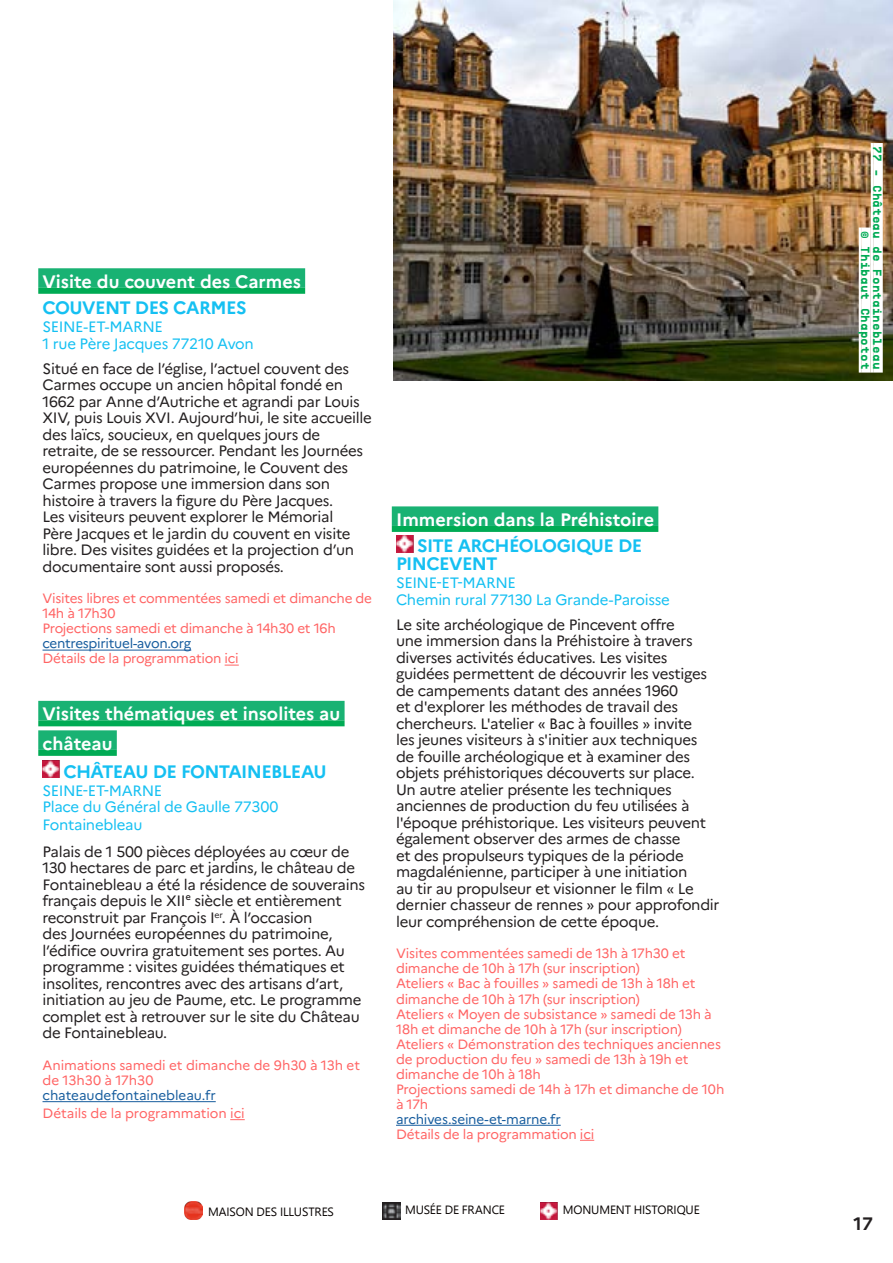
<style>
.page{position:relative;width:893px;height:1263px;background:#fff}
.page>*{position:absolute;margin:0;border:0;box-sizing:border-box;transform-origin:0 0}
.Nom_de_ville{font:700 18px "Marianne";color:#fff}
._2_titre_monument{font:700 18px/18px "Marianne";letter-spacing:-.035em;color:#15c0f2}
.Photo{font:700 18px "Marianne";color:#231f20}
.t1{font:15px/16.5px "Marianne";letter-spacing:-.02em;color:#231f20}
._2_titre_monument-2{font:15px/18px "Marianne";letter-spacing:-.02em;color:#15c0f2}
._2_titre_monument-3{font:13.5px/15px "Marianne";letter-spacing:-.015em;color:#ff6464}
._2_titre_monument-4{font:13.5px "Marianne";letter-spacing:-.015em;color:#175d9e}
.t2{font:700 12px "Supply";color:#00ab54}
</style>
<div class="page">
<img style="left:393px;top:0;width:500px;height:381px">
<div style="left:873px;top:143px;width:10px;height:230px;background:#fff"></div>
<hr style="left:871px;top:143px;width:2px;height:230px;background:#fff">
<div style="left:861px;top:227px;width:10px;height:146px;background:#fff"></div>
<hr style="left:859px;top:227px;width:2px;height:146px;background:#fff">
<div style="left:392px;top:506px;width:266px;height:20px;background:#19b273"></div>
<div style="left:392px;top:526px;width:266px;height:6px;background:#00ab54"></div>
<hr style="left:396px;top:1125px;width:165px;height:1px;background:#175d9e">
<svg style="left:580px;top:1140px;width:14px;height:1px"></svg>
<img style="left:396px;top:535px;width:18px;height:17px">
<div style="left:38px;top:268px;width:267px;height:20px;background:#19b273"></div>
<div style="left:38px;top:288px;width:267px;height:6px;background:#00ab54"></div>
<hr style="left:43px;top:650px;width:148px;height:1px;background:#175d9e">
<svg style="left:225px;top:665px;width:14px;height:1px"></svg>
<div style="left:38px;top:701px;width:307px;height:19px;background:#19b273"></div>
<div style="left:38px;top:720px;width:307px;height:6px;background:#00ab54"></div>
<div style="left:38px;top:730px;width:79px;height:20px;background:#19b273"></div>
<div style="left:38px;top:750px;width:79px;height:6px;background:#00ab54"></div>
<hr style="left:43px;top:1101px;width:173px;height:1px;background:#175d9e">
<svg style="left:230px;top:1119px;width:15px;height:1px"></svg>
<img style="left:43px;top:761px;width:17px;height:17px">
<img style="left:383px;top:1202px;width:18px;height:18px">
<img style="left:540px;top:1203px;width:18px;height:17px">
<img style="left:185px;top:1202px;width:18px;height:18px">
<p class="Nom_de_ville" style="left:43px;top:270px;width:260px">Visite du couvent des Carmes</p>
<p class="_2_titre_monument" style="left:43px;top:299px;width:206px">COUVENT DES CARMES</p>
<p class="_2_titre_monument-2" style="left:43px;top:318px;width:122px">SEINE-ET-MARNE</p>
<p class="_2_titre_monument-2" style="left:43px;top:334px;width:213px">1 rue Père Jacques 77210 Avon</p>
<p class="t1" style="left:43px;top:360px;width:331px">Situé en face de l’église, l’actuel couvent des Carmes occupe un ancien hôpital fondé en 1662 par Anne d’Autriche et agrandi par Louis XIV, puis Louis XVI. Aujourd’hui, le site accueille des laïcs, soucieux, en quelques jours de retraite, de se ressourcer. Pendant les Journées européennes du patrimoine, le Couvent des Carmes propose une immersion dans son histoire à travers la figure du Père Jacques.<br>Les visiteurs peuvent explorer le Mémorial<br>Père Jacques et le jardin du couvent en visite libre. Des visites guidées et la projection d’un documentaire sont aussi proposés.</p>
<p class="_2_titre_monument-3" style="left:43px;top:591px;width:331px">Visites libres et commentées samedi et dimanche de<br>14h à 17h30</p>
<p class="_2_titre_monument-3" style="left:43px;top:621px;width:295px">Projections samedi et dimanche à 14h30 et 16h</p>
<p class="_2_titre_monument-4" style="left:43px;top:635px;width:150px">centrespirituel-avon.org</p>
<p class="_2_titre_monument-3" style="left:43px;top:651px;width:198px">Détails de la programmation ici</p>
<p class="Nom_de_ville" style="left:43px;top:703px;width:299px">Visites thématiques et insolites au</p>
<p class="Nom_de_ville" style="left:43px;top:732px;width:72px">château</p>
<p class="_2_titre_monument" style="left:63px;top:762px;width:265px">CHÂTEAU DE FONTAINEBLEAU</p>
<p class="_2_titre_monument-2" style="left:43px;top:781px;width:121px">SEINE-ET-MARNE</p>
<p class="_2_titre_monument-2" style="left:43px;top:798px;width:238px">Place du Général de Gaulle 77300<br>Fontainebleau</p>
<p class="t1" style="left:43px;top:843px;width:324px">Palais de 1 500 pièces déployées au cœur de 130 hectares de parc et jardins, le château de Fontainebleau a été la résidence de souverains français depuis le XIIe siècle et entièrement reconstruit par François I<sup>er</sup>. À l’occasion<br>des Journées européennes du patrimoine, l’édifice ouvrira gratuitement ses portes. Au programme : visites guidées thématiques et insolites, rencontres avec des artisans d’art, initiation au jeu de Paume, etc. Le programme complet est à retrouver sur le site du Château de Fontainebleau.</p>
<p class="_2_titre_monument-3" style="left:43px;top:1057px;width:319px">Animations samedi et dimanche de 9h30 à 13h et de 13h30 à 17h30</p>
<p class="_2_titre_monument-4" style="left:43px;top:1087px;width:175px">chateaudefontainebleau.fr</p>
<p class="_2_titre_monument-3" style="left:43px;top:1105px;width:204px">Détails de la programmation ici</p>
<p class="Nom_de_ville" style="left:396px;top:508px;width:260px">Immersion dans la Préhistoire</p>
<p class="_2_titre_monument" style="left:396px;top:537px;width:248px;text-indent:21px">SITE ARCHÉOLOGIQUE DE<br>PINCEVENT</p>
<p class="_2_titre_monument-2" style="left:396px;top:574px;width:121px">SEINE-ET-MARNE</p>
<p class="_2_titre_monument-2" style="left:396px;top:590px;width:275px">Chemin rural 77130 La Grande-Paroisse</p>
<p class="t1" style="left:396px;top:616px;width:325px">Le site archéologique de Pincevent offre<br>une immersion dans la Préhistoire à travers diverses activités éducatives. Les visites guidées permettent de découvrir les vestiges de campements datant des années 1960<br>et d'explorer les méthodes de travail des chercheurs. L'atelier « Bac à fouilles » invite<br>les jeunes visiteurs à s'initier aux techniques de fouille archéologique et à examiner des objets préhistoriques découverts sur place.<br>Un autre atelier présente les techniques anciennes de production du feu utilisées à l'époque préhistorique. Les visiteurs peuvent également observer des armes de chasse<br>et des propulseurs typiques de la période magdalénienne, participer à une initiation<br>au tir au propulseur et visionner le film « Le dernier chasseur de rennes » pour approfondir leur compréhension de cette époque.</p>
<p class="_2_titre_monument-3" style="left:396px;top:946px;width:291px">Visites commentées samedi de 13h à 17h30 et dimanche de 10h à 17h (sur inscription)</p>
<p class="_2_titre_monument-3" style="left:396px;top:976px;width:301px">Ateliers « Bac à fouilles » samedi de 13h à 18h et dimanche de 10h à 17h (sur inscription)</p>
<p class="_2_titre_monument-3" style="left:396px;top:1006px;width:317px">Ateliers « Moyen de subsistance » samedi de 13h à<br>18h et dimanche de 10h à 17h (sur inscription)</p>
<p class="_2_titre_monument-3" style="left:396px;top:1036px;width:327px">Ateliers « Démonstration des techniques anciennes de production du feu » samedi de 13h à 19h et dimanche de 10h à 18h</p>
<p class="_2_titre_monument-3" style="left:396px;top:1081px;width:330px">Projections samedi de 14h à 17h et dimanche de 10h à 17h</p>
<p class="_2_titre_monument-4" style="left:396px;top:1110px;width:166px">archives.seine-et-marne.fr</p>
<p class="_2_titre_monument-3" style="left:396px;top:1126px;width:200px">Détails de la programmation ici</p>
<p class="t2" style="left:886px;top:146px;width:224px;rotate:90deg">77 - Château de Fontainebleau</p>
<p class="t2" style="left:874px;top:231px;width:140px;rotate:90deg">© Thibaut Chapotot</p>
<p class="Photo" style="left:853px;top:1212px;width:21px">17</p>
</div>
